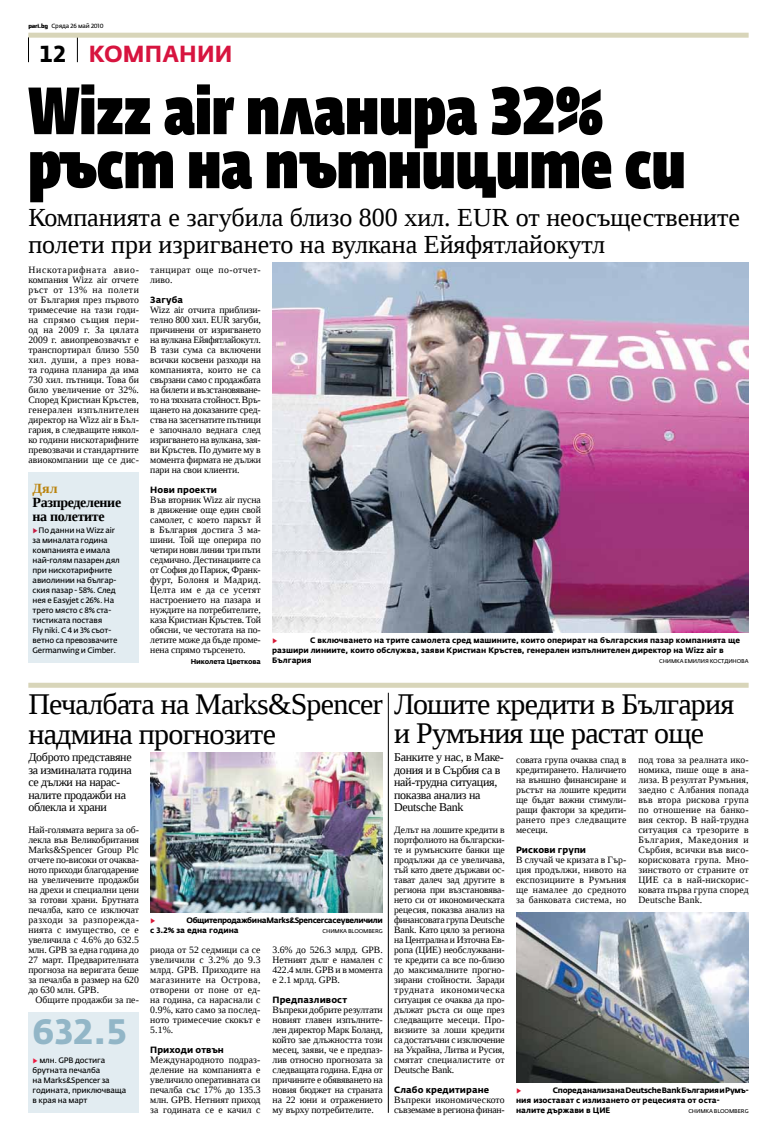
<style>
.page{position:relative;width:777px;height:1134px;background:#fff}
.page>*{position:absolute;margin:0;border:0;box-sizing:border-box;transform-origin:0 0}
.t1{font:66px/54px "Fedra Sans Dis Pro Heavy Cond";color:#000}
.t2{font:700 35px "Fedra Sans Alt Pro";color:#92b6c7}
.t3{font:30px/30px "Liberation Serif";letter-spacing:-.025em;color:#000}
.t4{font:26px/26.1px "Liberation Serif";color:#000}
.t5{font:700 23px "Fedra Sans Alt Pro";letter-spacing:.005em;color:#d7143f;scale:.96 1}
.t6{font:700 14px/14px "Liberation Serif";letter-spacing:-.025em;color:#000}
.t7{font:12px/12.5px "Liberation Serif";letter-spacing:-.025em;color:#000}
.t8{font:9.7px/10px "Liberation Serif";letter-spacing:-.005em;color:#000;text-align:justify}
.t9{font:9.7px/10px "Liberation Serif";letter-spacing:.045em;color:#000}
.t10{font:9.7px "Liberation Serif";letter-spacing:.015em;color:#000}
.t11{font:700 9px "Fedra Sans Alt Pro";letter-spacing:.01em;color:#000}
.t12{font:7.8px/10px "Fedra Sans Alt Pro";letter-spacing:-.025em;color:#000}
.t13{font:700 7.8px/10px "Fedra Sans Alt Pro";color:#000}
.t14{font:700 7.8px/10px "Fedra Sans Alt Pro";letter-spacing:-.045em;color:#000}
.t15{font:700 7.8px "Fedra Sans Alt Pro";color:#d71635}
.t16{font:700 7px "Fedra Sans Alt Pro";letter-spacing:-.02em;color:#000}
.t17{font:6px "Fedra Sans Alt Pro";letter-spacing:-.02em;color:#000}
.t18{font:5.5px "Fedra Sans Alt Pro";letter-spacing:-.02em;color:#000}
.t19{font:5.5px "Fedra Sans Alt Pro";letter-spacing:.065em;color:#000}
.s1{font-family:"District";font-weight:500}
.s2{color:#000}
.s3{color:#ba830d}
.s4{color:#c61a41}
.s5{font-weight:700;color:#ed1941}
</style>
<div class="page">
<svg style="left:28px;top:38px;width:1px;height:24px"></svg>
<svg style="left:77px;top:38px;width:1px;height:24px"></svg>
<div style="left:28px;top:33px;width:720px;height:5px;background:#d8d5b9"></div>
<div style="left:28px;top:1013px;width:111px;height:100px;background:#e2ecf1"></div>
<div style="left:28px;top:683px;width:720px;height:5px;background:#d8d5b9"></div>
<img style="left:516px;top:912px;width:232px;height:171px">
<hr style="left:388px;top:693px;width:1px;height:420px;background:#000">
<img style="left:272px;top:263px;width:476px;height:370px">
<img style="left:150px;top:753px;width:233px;height:160px">
<div style="left:28px;top:473px;width:111px;height:190px;background:#e2ecf1"></div>
<p class="t17" style="left:28px;top:22px;width:77px"><span class="s1">pari.bg</span> Сряда 26 май 2010</p>
<p class="t5" style="left:40px;top:40px;width:202px"><span class="s2">12</span> Компании</p>
<p class="t1" style="left:28px;top:78px;width:658px">Wizz air планира 32% ръст на пътниците си</p>
<p class="t4" style="left:28px;top:205px;width:713px">Компанията е загубила близо 800 хил. EUR от неосъществените полети при изригването на вулкана Ейяфятлайокутл</p>
<p class="t8" style="left:28px;top:264px;width:112px">Нискотарифната авио&shy;компания Wizz air отчете ръст от 13% на полети от България през първото тримесечие на тази годи&shy;на спрямо същия пери&shy;од на 2009 г. За цялата 2009 г. авиопрeвозвачът е транспортирал близо 550 хил. души, а през нова&shy;та година планира да има 730 хил. пътници. Това би било увеличение от 32%.<br>Според Кристиан Кръстев, генерален изпълнителен директор на Wizz air в Бъл&shy;гария, в следващите някол&shy;ко години нискотарифните превозвачи и стандартните авиокомпании ще се дис-</p>
<p class="t9" style="left:150px;top:264px;width:112px">танцират още по-отчет&shy;ливо.</p>
<p class="t11" style="left:150px;top:294px;width:34px">Загуба</p>
<p class="t8" style="left:150px;top:304px;width:112px">Wizz air отчита приблизи&shy;телно 800 хил. EUR загуби, причинени от изригването на вулкана Ейяфятлайокутл.<br>В тази сума са включени всички косвени разходи на компанията, които не са свързани само с продажбата на билети и възстановяване&shy;то на тяхната стойност. Връ&shy;щането на доказаните сред&shy;ства на засегнатите пътници е започнало веднага след изригването на вулкана, зая&shy;ви Кръстев. По думите му в момента фирмата не дължи пари на свои клиенти.</p>
<p class="t11" style="left:150px;top:484px;width:68px">Нови проекти</p>
<p class="t8" style="left:150px;top:494px;width:112px">Във вторник Wizz air пусна в движение още един свой самолет, с което паркът й в България достига 3 ма&shy;шини. Той ще оперира по четири нови линии три пъти седмично. Дестинациите са от София до Париж, Франк&shy;фурт, Болоня и Мадрид.<br>Целта им е да се усетят настроението на пазара и нуждите на потребителите, каза Кристиан Кръстев. Той обясни, че честотата на по&shy;летите може да бъде проме&shy;нена спрямо търсенето.</p>
<p class="t16" style="left:191px;top:657px;width:72px">Н иколета Цветкова</p>
<p class="t6" style="left:33px;top:481px;width:90px"><span class="s3">Дял<br></span>Разпределение на полетите</p>
<p class="t12" style="left:33px;top:525px;width:89px"><span class="s4">▶</span>По данни на Wizz air за миналата година компанията е имала най-голям пазарен дял при нискотарифните авиолинии на българ&shy;ския пазар - 58%. След нея е Easyjet с 26%. Н а трето място с 8% ста&shy;тистиката поставя<br>Fly niki. С 4 и 3% съот&shy;ветно са превозвачите<br>Germanwing и Cimber.</p>
<p class="t13" style="left:272px;top:635px;width:469px;text-indent:38px">С включването на трите самолета сред машините, които оперират на българския пазар компанията ще разшири линиите, които обслужва, заяви Кристиан Кръстев, генерален изпълнителен директор на Wizz air в<br>България</p>
<p class="t15" style="left:272px;top:635px;width:7px">▶</p>
<p class="t19" style="left:659px;top:657px;width:91px">снимка емилия костдинова</p>
<p class="t3" style="left:28px;top:688px;width:707px">Печалбата на Marks&amp;Spencer Лошите кредити в България надмина прогнозите</p>
<p class="t3" style="left:394px;top:717px;width:311px">и Румъния ще растат още</p>
<p class="t7" style="left:394px;top:751px;width:111px">Банките у нас, в Маке&shy;дония и в Сърбия са в най-трудна ситуация, показва анализ на<br>Deutsche Bank</p>
<p class="t8" style="left:394px;top:824px;width:112px">Делът на лошите кредити в портфолиото на български&shy;те и румънските банки ще продължи да се увеличава, тъй като двете държави ос&shy;тават далеч зад другите в региона при възстановява&shy;нето си от икономическата рецесия, показва анализ на финансовата група Deutsche Bank. Като цяло за региона на Централна и Източна Ев&shy;ропа (ЦИЕ) необслужвани&shy;те кредити са все по-близо до максималните прогно&shy;зирани стойности. Заради трудната икономическа ситуация се очаква да про&shy;дължат ръста си още през следващите месеци. Про&shy;визиите за лоши кредити са достатъчни с изключение на Украйна, Литва и Русия, смятат специалистите от Deutsche Bank.</p>
<p class="t11" style="left:394px;top:1084px;width:97px">Слабо кредитиране</p>
<p class="t8" style="left:394px;top:1094px;width:112px">Въпреки икономическото съвземаме в региона финан-</p>
<p class="t7" style="left:28px;top:751px;width:105px">Доброто представяне за изминалата година се дължи на нарас&shy;налите продажби на облекла и храни</p>
<p class="t8" style="left:28px;top:824px;width:112px">Най-голямата верига за об-</p>
<p class="t8" style="left:28px;top:834px;width:112px">лекла във Великобритания</p>
<p class="t8" style="left:28px;top:844px;width:112px">Marks&amp;Spencer Group Plc</p>
<p class="t8" style="left:28px;top:854px;width:112px">отчете по-високи от очаква-</p>
<p class="t8" style="left:28px;top:864px;width:112px">ното приходи благодарение</p>
<p class="t8" style="left:28px;top:874px;width:112px">на увеличените продажби</p>
<p class="t8" style="left:28px;top:884px;width:112px">на дрехи и специални цени</p>
<p class="t8" style="left:28px;top:894px;width:112px">за готови храни. Брутната</p>
<p class="t8" style="left:28px;top:904px;width:112px">печалба, като се изключат</p>
<p class="t9" style="left:28px;top:914px;width:112px">разходи за разпорежда-</p>
<p class="t10" style="left:28px;top:923px;width:112px">нията с имущество, се е</p>
<p class="t8" style="left:28px;top:934px;width:112px">увеличила с 4.6% до 632.5</p>
<p class="t8" style="left:28px;top:944px;width:112px">млн. GPB за една година до</p>
<p class="t8" style="left:28px;top:954px;width:112px">27 март. Предварителната</p>
<p class="t8" style="left:28px;top:964px;width:112px">прогноза на веригата беше</p>
<p class="t8" style="left:28px;top:974px;width:112px">за печалба в размер на 620</p>
<p class="t8" style="left:28px;top:984px;width:72px">до 630 млн. GPB.</p>
<p class="t8" style="left:35px;top:994px;width:105px">Общите продажби за пе-</p>
<p class="t8" style="left:638px;top:754px;width:112px">под това за реалната ико&shy;номика, пише още в ана&shy;лиза. В резултат Румъния, заедно с Албания попада във втора рискова група по отношение на банко&shy;вия сектор. В най-трудна ситуация са трезорите в България, Македония и Сърбия, всички във висо&shy;корисковата група. Мно&shy;зинството от страните от ЦИЕ са в най-нискорис&shy;ковата първа група според Deutsche Bank.</p>
<p class="t8" style="left:516px;top:754px;width:112px">совата група очаква спад в кредитирането. Наличието на външно финансиране и ръстът на лошите кредити ще бъдат важни стимули&shy;ращи фактори за кредити&shy;рането през следващите месеци.</p>
<p class="t11" style="left:516px;top:844px;width:72px">Рискови групи</p>
<p class="t8" style="left:516px;top:854px;width:112px">В случай че кризата в Гър&shy;ция продължи, нивото на експозициите в Румъния ще намалее до средното за банковата система, но</p>
<p class="t14" style="left:150px;top:915px;width:234px;text-indent:36px">Общите продажби на Marks&amp;Spencer са се увеличили с 3.2% за една година</p>
<p class="t15" style="left:150px;top:915px;width:7px">▶</p>
<p class="t18" style="left:323px;top:927px;width:61px">снимка bloomberg</p>
<p class="t8" style="left:272px;top:944px;width:112px">3.6% до 526.3 млрд. GPB.<br>Нетният дълг е намален с 422.4 млн. GPB и в момента е 2.1 мрлд. GPB.</p>
<p class="t11" style="left:272px;top:994px;width:76px">Предпазливост</p>
<p class="t8" style="left:272px;top:1004px;width:112px">Въпреки добрите резултати новият главен изпълните&shy;лен директор Марк Боланд, който зае длъжността този месец, заяви, че е предпаз&shy;лив относно прогнозата за следващата година. Една от причините е обявяването на новия бюджет на страната на 22 юни и отражението му върху потребителите.</p>
<p class="t8" style="left:150px;top:944px;width:112px">риода от 52 седмици са се увеличили с 3.2% до 9.3 млрд. GPB. Приходите на магазините на Острова, отворени от поне от ед&shy;на година, са нараснали с 0.9%, като само за послед&shy;ното тримесечие скокът е 5.1%.</p>
<p class="t11" style="left:150px;top:1044px;width:75px">Приходи отвън</p>
<p class="t8" style="left:150px;top:1054px;width:112px">Международното подраз&shy;деление на компанията е увеличило оперативната си печалба със 17% до 135.3 млн. GPB. Нетният приход за годината се е качил с</p>
<p class="t2" style="left:33px;top:1010px;width:96px">632.5</p>
<p class="t12" style="left:33px;top:1055px;width:95px"><span class="s5">▶</span> млн. GPB достига брутната печалба<br>на Marks&amp;Spencer за годината, приключваща в края на март</p>
<p class="t13" style="left:516px;top:1085px;width:234px;text-indent:37px">Според анализа на Deutsche Bank България и Румъ&shy;ния изостават с излизането от рецесията от оста&shy;налите държави в ЦИ Е</p>
<p class="t15" style="left:516px;top:1085px;width:7px">▶</p>
<p class="t18" style="left:688px;top:1107px;width:61px">снимка bloomberg</p>
</div>
